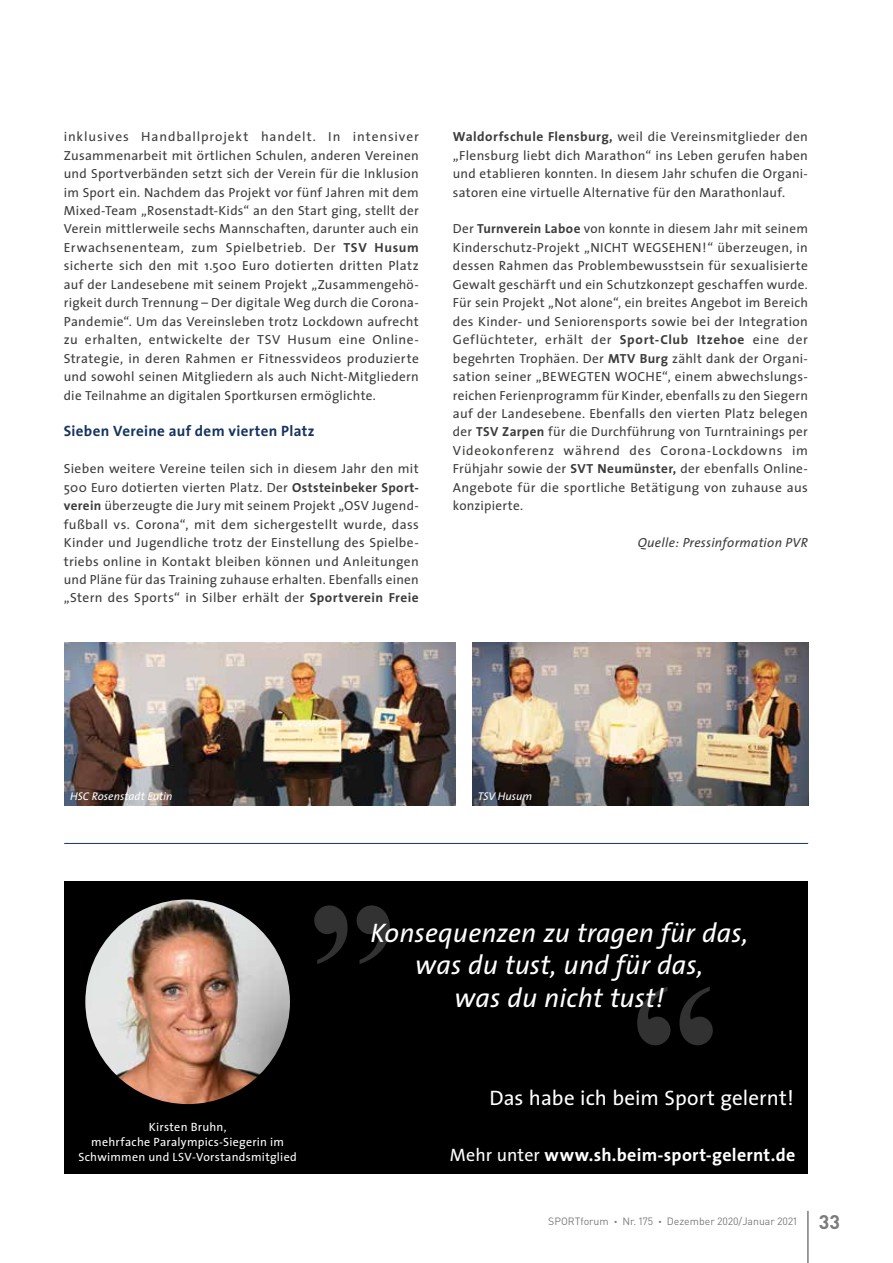
<style>
.page{position:relative;width:893px;height:1263px;background:#fff}
.page>*{position:absolute;margin:0;border:0;box-sizing:border-box;transform-origin:0 0}
.t1{font:italic 27px/32.4px "The Sans";letter-spacing:.005em;color:#fff;text-align:center}
.t2{font:21px "The Sans";letter-spacing:.005em;color:#fff}
.t3{font:700 18px "The Sans";letter-spacing:.015em;color:#fff}
.t4{font:700 15px "The Sans";letter-spacing:.02em;color:#16345f}
.t5{font:13.2px/18.5px "The Sans";letter-spacing:.02em;color:#3c3c3b;text-align:justify}
.t6{font:italic 13.2px "The Sans";letter-spacing:.02em;color:#3c3c3b}
.t7{font:12px/15px "The Sans";letter-spacing:.025em;color:#fff;text-align:center}
.t8{font:italic 11.25px "The Sans";letter-spacing:.005em;color:#fff}
.t9{font:10.5px "DINOT";color:#7c7b7b}
.s1{font-weight:700}
.s2{font-weight:400}
.s3{font-weight:900}
.s4{font-weight:700;font-size:19.5px}
</style>
<div class="page">
<hr style="left:808px;top:1211px;width:1px;height:52px;background:#3c3c3b">
<img style="left:472px;top:642px;width:336px;height:163px">
<div style="left:64px;top:881px;width:744px;height:293px;background:#000"></div>
<svg style="left:314px;top:905px;width:76px;height:59px"></svg>
<svg style="left:637px;top:987px;width:76px;height:58px"></svg>
<img style="left:85px;top:899px;width:205px;height:205px;border-radius:102px">
<img style="left:64px;top:642px;width:391px;height:163px">
<hr style="left:64px;top:843px;width:744px;height:1px;background:#16345f">
<p class="t5" style="left:64px;top:127px;width:357px">inklusives Handballprojekt handelt. In intensiver Zusammenarbeit mit örtlichen Schulen, anderen Vereinen und Sportverbänden setzt sich der Verein für die Inklusion im Sport ein. Nachdem das Projekt vor fünf Jahren mit dem Mixed-Team „Rosenstadt-Kids“ an den Start ging, stellt der Verein mittlerweile sechs Mannschaften, darunter auch ein Erwachsenenteam, zum Spielbetrieb. Der <span class="s1">TSV Husum </span>sicherte sich den mit 1.500 Euro dotierten dritten Platz auf der Landesebene mit seinem Projekt „Zusammengehö&shy;rigkeit durch Trennung – Der digitale Weg durch die Corona-Pandemie“. Um das Vereinsleben trotz Lockdown aufrecht zu erhalten, entwickelte der TSV Husum eine Online-Strategie, in deren Rahmen er Fitnessvideos produzierte und sowohl seinen Mitgliedern als auch Nicht-Mitgliedern die Teilnahme an digitalen Sportkursen ermöglichte.</p>
<p class="t4" style="left:64px;top:419px;width:252px">Sieben Vereine auf dem vierten Platz</p>
<p class="t5" style="left:64px;top:459px;width:357px">Sieben weitere Vereine teilen sich in diesem Jahr den mit 500 Euro dotierten vierten Platz. Der <span class="s1">Oststeinbeker Sport&shy;verein</span> überzeugte die Jury mit seinem Projekt „OSV Jugend&shy;fußball vs. Corona“, mit dem sichergestellt wurde, dass Kinder und Jugendliche trotz der Einstellung des Spielbe&shy;triebs online in Kontakt bleiben können und Anleitungen und Pläne für das Training zuhause erhalten. Ebenfalls einen „Stern des Sports“ in Silber erhält der <span class="s1">Sportverein Freie</span></p>
<p class="t5" style="left:453px;top:127px;width:357px"><span class="s1">Waldorfschule Flensburg,</span> weil die Vereinsmitglieder den „Flensburg liebt dich Marathon“ ins Leben gerufen haben und etablieren konnten. In diesem Jahr schufen die Organi&shy;satoren eine virtuelle Alternative für den Marathonlauf.</p>
<p class="t5" style="left:453px;top:219px;width:357px">Der <span class="s1">Turnverein Laboe</span> von konnte in diesem Jahr mit seinem Kinderschutz-Projekt „NICHT WEGSEHEN!“ überzeugen, in dessen Rahmen das Problembewusstsein für sexualisierte Gewalt geschärft und ein Schutzkonzept geschaffen wurde.<br>Für sein Projekt „Not alone“, ein breites Angebot im Bereich des Kinder- und Seniorensports sowie bei der Integration Geflüchteter, erhält der <span class="s1">Sport-Club Itzehoe</span> eine der begehrten Trophäen. Der <span class="s1">MTV Burg</span> zählt dank der Organi&shy;sation seiner „BEWEGTEN WOCHE“, einem abwechslungs&shy;reichen Ferienprogramm für Kinder, ebenfalls zu den Siegern auf der Landesebene. Ebenfalls den vierten Platz belegen der <span class="s1">TSV Zarpen</span> für die Durchführung von Turntrainings per Videokonferenz während des Corona-Lockdowns im Frühjahr sowie der <span class="s1">SVT Neumünster,</span> der ebenfalls Online-Angebote für die sportliche Betätigung von zuhause aus konzipierte.</p>
<p class="t6" style="left:638px;top:532px;width:172px">Quelle: Pressinformation PVR</p>
<p class="t8" style="left:70px;top:787px;width:104px">HSC Rosenstadt Eutin</p>
<p class="t8" style="left:478px;top:787px;width:56px">TSV Husum</p>
<h1 class="t1" style="left:370px;top:916px;width:379px">Konsequenzen zu tragen für das, was du tust, und für das,<br>was du nicht tust!</h1>
<p class="t7" style="left:78px;top:1119px;width:220px">Kirsten Bruhn,<br>mehrfache Paralympics-Siegerin im<br>Schwimmen und LSV-Vorstandsmitglied</p>
<h2 class="t2" style="left:489px;top:1081px;width:306px">Das habe ich beim Sport gelernt!</h2>
<h3 class="t3" style="left:450px;top:1140px;width:347px"><span class="s2">Mehr unter</span> www.sh.beim-sport-gelernt.de</h3>
<p class="t9" style="left:548px;top:1214px;width:293px">SPORTforum <span class="s3">·</span> Nr. 175 <span class="s3">·</span> Dezember 2020/Januar 2021 <span class="s4">33</span></p>
</div>
